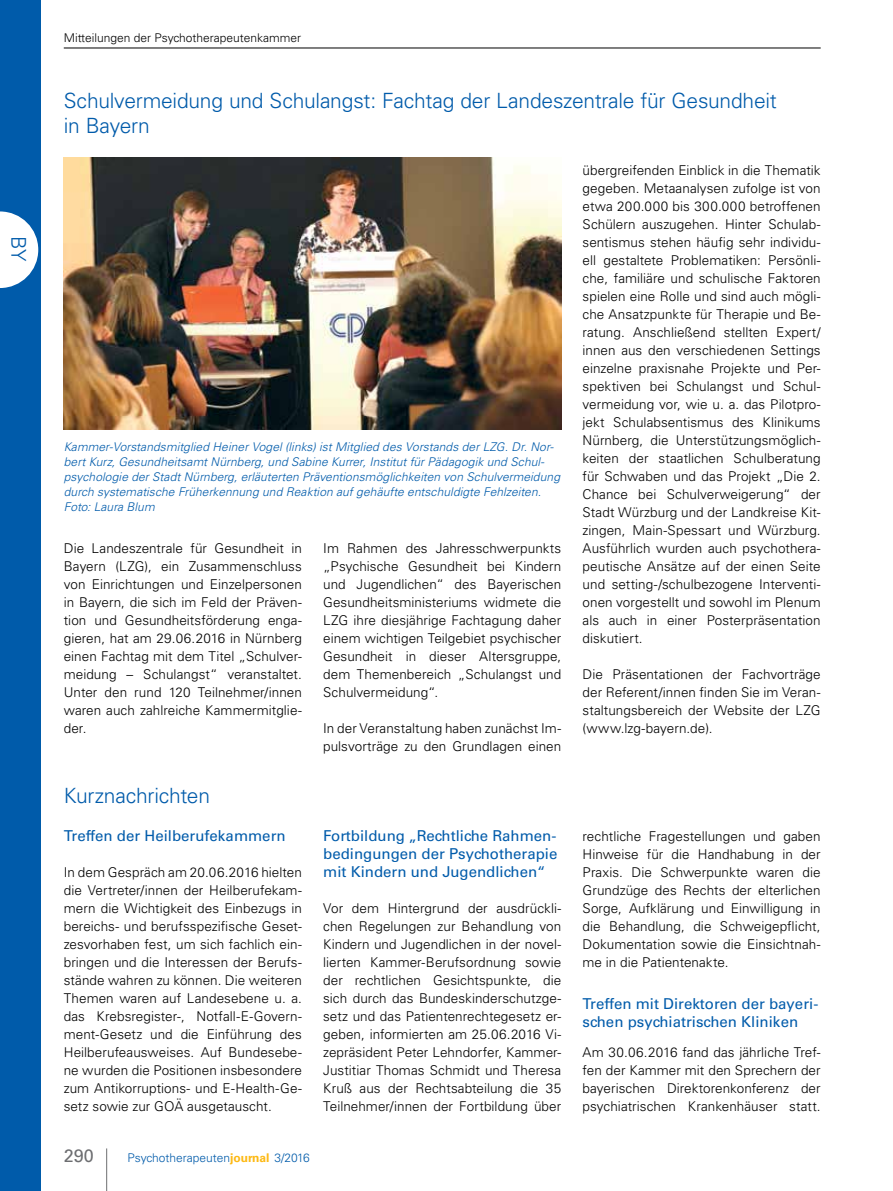
<style>
.page{position:relative;width:893px;height:1191px;background:#fff}
.page>*{position:absolute;margin:0;border:0;box-sizing:border-box;transform-origin:0 0}
.t1{font:300 21px/25.5px "Univers LT Std";letter-spacing:-.01em;color:#005baa}
.t2{font:300 20.25px "Univers LT Std";color:#005baa}
.t3{font:18px "Univers LT Std";color:#6d6e71}
.t4{font:15px/18px "Univers LT Std";color:#005baa;text-align:justify}
.t5{font:300 13.5px/18px "Univers LT Std";letter-spacing:.005em;color:#000;text-align:justify}
.t6{font:italic 300 12px/15px "Univers LT Std";letter-spacing:.01em;color:#005baa}
.t7{font:300 12px "Univers LT Std";color:#000}
.t8{font:300 12px "Univers LT Std";color:#005baa}
.s1{font-weight:700;color:#fdb913}
</style>
<div class="page">
<img style="left:64px;top:157px;width:497px;height:273px">
<hr style="left:106px;top:1148px;width:1px;height:43px;background:#6d6e71">
<div style="left:0;top:0;width:40px;height:1191px;background:#005baa"></div>
<hr style="left:64px;top:48px;width:757px;height:1px;background:#000">
<svg style="left:0;top:211px;width:38px;height:77px"></svg>
<h2 class="t2" style="left:31px;top:236px;width:27px;rotate:90deg">BY</h2>
<p class="t7" style="left:64px;top:31px;width:239px">Mitteilungen der Psychotherapeutenkammer</p>
<h1 class="t1" style="left:64px;top:88px;width:715px">Schulvermeidung und Schulangst: Fachtag der Landeszentrale für Gesundheit in Bayern</h1>
<p class="t6" style="left:64px;top:439px;width:498px">Kammer-Vorstandsmitglied Heiner Vogel (links) ist Mitglied des Vorstands der LZG. Dr. Nor&shy;bert Kurz, Gesundheitsamt Nürnberg, und Sabine Kurrer, Institut für Pädagogik und Schul&shy;psychologie der Stadt Nürnberg, erläuterten Präventionsmöglichkeiten von Schulvermeidung durch systematische Früherkennung und Reaktion auf gehäufte entschuldigte Fehlzeiten.<br>Foto: Laura Blum</p>
<p class="t5" style="left:64px;top:539px;width:240px">Die Landeszentrale für Gesundheit in Bayern (LZG), ein Zusammenschluss von Einrichtungen und Einzelpersonen in Bayern, die sich im Feld der Präven&shy;tion und Gesundheitsförderung enga&shy;gieren, hat am 29.06.2016 in Nürnberg einen Fachtag mit dem Titel „Schulver&shy;meidung – Schulangst“ veranstaltet.<br>Unter den rund 120 Teilnehmer/innen waren auch zahlreiche Kammermitglie&shy;der.</p>
<p class="t5" style="left:323px;top:539px;width:240px">Im Rahmen des Jahresschwerpunkts „Psychische Gesundheit bei Kindern und Jugendlichen“ des Bayerischen Gesundheitsministeriums widmete die LZG ihre diesjährige Fachtagung daher einem wichtigen Teilgebiet psychischer Gesundheit in dieser Altersgruppe, dem Themenbereich „Schulangst und Schulvermeidung“.</p>
<p class="t5" style="left:323px;top:719px;width:240px">In der Veranstaltung haben zunächst Im&shy;pulsvorträge zu den Grundlagen einen</p>
<h1 class="t1" style="left:64px;top:782px;width:148px">Kurznachrichten</h1>
<p class="t4" style="left:64px;top:826px;width:223px">Treffen der Heilberufekammern</p>
<p class="t5" style="left:64px;top:863px;width:240px">In dem Gespräch am 20.06.2016 hielten die Vertreter/innen der Heilberufekam&shy;mern die Wichtigkeit des Einbezugs in bereichs- und berufsspezifische Geset&shy;zesvorhaben fest, um sich fachlich ein&shy;bringen und die Interessen der Berufs&shy;stände wahren zu können. Die weiteren Themen waren auf Landesebene u. a. das Krebsregister-, Notfall-E-Govern&shy;ment-Gesetz und die Einführung des Heilberufeausweises. Auf Bundesebe&shy;ne wurden die Positionen insbesondere zum Antikorruptions- und E-Health-Ge&shy;setz sowie zur GOÄ ausgetauscht.</p>
<p class="t4" style="left:323px;top:826px;width:236px">Fortbildung „Rechtliche Rahmen&shy;bedingungen der Psychotherapie mit Kindern und Jugendlichen“</p>
<p class="t5" style="left:323px;top:899px;width:240px">Vor dem Hintergrund der ausdrückli&shy;chen Regelungen zur Behandlung von Kindern und Jugendlichen in der novel&shy;lierten Kammer-Berufsordnung sowie der rechtlichen Gesichtspunkte, die sich durch das Bundeskinderschutzge&shy;setz und das Patientenrechtegesetz er&shy;geben, informierten am 25.06.2016 Vi&shy;zepräsident Peter Lehndorfer, Kammer-Justitiar Thomas Schmidt und Theresa Kruß aus der Rechtsabteilung die 35<br>Teilnehmer/innen der Fortbildung über</p>
<h3 class="t3" style="left:64px;top:1144px;width:32px">290</h3>
<p class="t8" style="left:128px;top:1150px;width:184px">Psychotherapeuten<span class="s1">journal</span> 3/2016</p>
<p class="t5" style="left:583px;top:161px;width:240px">übergreifenden Einblick in die Thematik gegeben. Metaanalysen zufolge ist von etwa 200.000 bis 300.000 betroffenen Schülern auszugehen. Hinter Schulab&shy;sentismus stehen häufig sehr individu&shy;ell gestaltete Problematiken: Persönli&shy;che, familiäre und schulische Faktoren spielen eine Rolle und sind auch mögli&shy;che Ansatzpunkte für Therapie und Be&shy;ratung. Anschließend stellten Expert/ innen aus den verschiedenen Settings einzelne praxisnahe Projekte und Per&shy;spektiven bei Schulangst und Schul&shy;vermeidung vor, wie u. a. das Pilotpro&shy;jekt Schulabsentismus des Klinikums Nürnberg, die Unterstützungsmöglich&shy;keiten der staatlichen Schulberatung für Schwaben und das Projekt „Die 2.<br>Chance bei Schulverweigerung“ der Stadt Würzburg und der Landkreise Kit&shy;zingen, Main‐Spessart und Würzburg.<br>Ausführlich wurden auch psychothera&shy;peutische Ansätze auf der einen Seite und setting-/schulbezogene Interventi&shy;onen vorgestellt und sowohl im Plenum als auch in einer Posterpräsentation diskutiert.</p>
<p class="t5" style="left:583px;top:665px;width:240px">Die Präsentationen der Fachvorträge der Referent/innen finden Sie im Veran&shy;staltungsbereich der Website der LZG (www.lzg-bayern.de).</p>
<p class="t5" style="left:583px;top:827px;width:240px">rechtliche Fragestellungen und gaben Hinweise für die Handhabung in der Praxis. Die Schwerpunkte waren die Grundzüge des Rechts der elterlichen Sorge, Aufklärung und Einwilligung in die Behandlung, die Schweigepflicht, Dokumentation sowie die Einsichtnah&shy;me in die Patientenakte.</p>
<p class="t4" style="left:583px;top:994px;width:237px">Treffen mit Direktoren der bayeri&shy;schen psychiatrischen Kliniken</p>
<p class="t5" style="left:583px;top:1043px;width:240px">Am 30.06.2016 fand das jährliche Tref&shy;fen der Kammer mit den Sprechern der bayerischen Direktorenkonferenz der psychiatrischen Krankenhäuser statt.</p>
</div>
